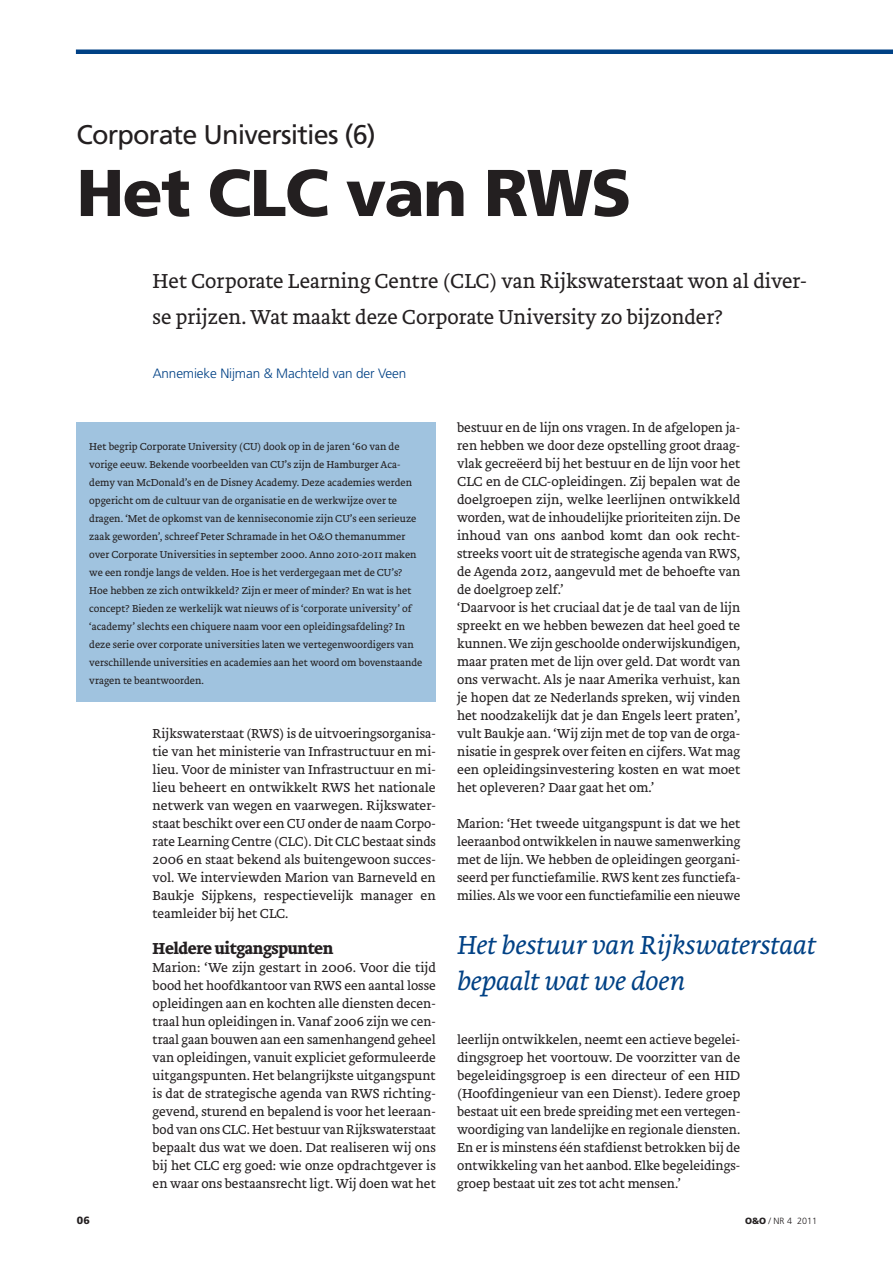
<style>
.page{position:relative;width:893px;height:1263px;background:#fff}
.page>*{position:absolute;margin:0;border:0;box-sizing:border-box;transform-origin:0 0}
.t1{font:900 66px "Frutiger LT Std";letter-spacing:-.025em;color:#231f20}
.t2{font:italic 300 27px/36px "Brioni Text Std";color:#004185}
.t3{font:27px "Frutiger LT Std";letter-spacing:-.03em;color:#231f20}
.t4{font:300 21px/36px "Brioni Text Std";color:#231f20}
.t5{font:700 16.5px "Brioni Text Std";letter-spacing:-.025em;color:#231f20}
.t6{font:300 13.5px/18px "Brioni Text Std";color:#231f20;text-align:justify}
.t7{font:300 13.5px "Frutiger LT Std";letter-spacing:-.01em;color:#004185}
.t8{font:300 10.5px/18px "Brioni Text Std";color:#231f20}
.t9{font:900 10.5px "Frutiger LT Std";color:#231f20}
.t10{font:300 9px "Frutiger LT Std";color:#231f20}
.s1{font-weight:900}
</style>
<div class="page">
<div style="left:76px;top:49px;width:817px;height:5px;background:#004185"></div>
<div style="left:77px;top:422px;width:359px;height:280px;background:#a0c3df"></div>
<h2 class="t3" style="left:77px;top:122px;width:301px">Corporate Universities (6)</h2>
<h1 class="t1" style="left:77px;top:161px;width:556px">Het CLC van RWS</h1>
<h3 class="t4" style="left:153px;top:265px;width:656px">Het Corporate Learning Centre (CLC) van Rijkswaterstaat won al diver&shy;se prijzen. Wat maakt deze Corporate University zo bijzonder?</h3>
<p class="t7" style="left:153px;top:367px;width:255px">Annemieke Nijman &amp; Machteld van der Veen</p>
<p class="t8" style="left:89px;top:439px;width:335px">Het begrip Corporate University (CU) dook op in de jaren ‘60 van de vorige eeuw. Bekende voorbeelden van CU’s zijn de Hamburger Aca&shy;demy van McDonald’s en de Disney Academy. Deze academies werden opgericht om de cultuur van de organisatie en de werkwijze over te dragen. ‘Met de opkomst van de kenniseconomie zijn CU’s een serieuze zaak geworden’, schreef Peter Schramade in het O&amp;O themanummer over Corporate Universities in september 2000. Anno 2010-2011 maken we een rondje langs de velden. Hoe is het verdergegaan met de CU’s?<br>Hoe hebben ze zich ontwikkeld? Zijn er meer of minder? En wat is het concept? Bieden ze werkelijk wat nieuws of is ‘corporate university’ of ‘academy’ slechts een chiquere naam voor een opleidingsafdeling? In deze serie over corporate universities laten we vertegenwoordigers van verschillende universities en academies aan het woord om bovenstaande vragen te beantwoorden.</p>
<p class="t6" style="left:153px;top:726px;width:285px">Rijkswaterstaat (RWS) is de uitvoeringsorganisa&shy;tie van het ministerie van Infrastructuur en mi&shy;lieu. Voor de minister van Infrastructuur en mi&shy;lieu beheert en ontwikkelt RWS het nationale netwerk van wegen en vaarwegen. Rijkswater&shy;staat beschikt over een CU onder de naam Corpo&shy;rate Learning Centre (CLC). Dit CLC bestaat sinds 2006 en staat bekend als buitengewoon succes&shy;vol. We interviewden Marion van Barneveld en Baukje Sijpkens, respectievelijk manager en teamleider bij het CLC.</p>
<p class="t5" style="left:153px;top:941px;width:182px">Heldere uitgangspunten</p>
<p class="t6" style="left:153px;top:960px;width:285px">Marion: ‘We zijn gestart in 2006. Voor die tijd bood het hoofdkantoor van RWS een aantal losse opleidingen aan en kochten alle diensten decen&shy;traal hun opleidingen in. Vanaf 2006 zijn we cen&shy;traal gaan bouwen aan een samenhangend geheel van opleidingen, vanuit expliciet geformuleerde uitgangspunten. Het belangrijkste uitgangspunt is dat de strategische agenda van RWS richting&shy;gevend, sturend en bepalend is voor het leeraan&shy;bod van ons CLC. Het bestuur van Rijkswaterstaat bepaalt dus wat we doen. Dat realiseren wij ons bij het CLC erg goed: wie onze opdrachtgever is en waar ons bestaansrecht ligt. Wij doen wat het</p>
<p class="t6" style="left:457px;top:420px;width:285px;text-align:left">bestuur en de lijn ons vragen. In de afgelopen ja&shy;ren hebben we door deze opstelling groot draag&shy;vlak gecreëerd bij het bestuur en de lijn voor het CLC en de CLC-opleidingen. Zij bepalen wat de doelgroepen zijn, welke leerlijnen ontwikkeld worden, wat de inhoudelijke prioriteiten zijn. De inhoud van ons aanbod komt dan ook recht&shy;streeks voort uit de strategische agenda van RWS, de Agenda 2012, aangevuld met de behoefte van de doelgroep zelf.’<br>‘Daarvoor is het cruciaal dat je de taal van de lijn spreekt en we hebben bewezen dat heel goed te kunnen. We zijn geschoolde onderwijskundigen, maar praten met de lijn over geld. Dat wordt van ons verwacht. Als je naar Amerika verhuist, kan je hopen dat ze Nederlands spreken, wij vinden het noodzakelijk dat je dan Engels leert praten’, vult Baukje aan. ‘Wij zijn met de top van de orga&shy;nisatie in gesprek over feiten en cijfers. Wat mag een opleidingsinvestering kosten en wat moet het opleveren? Daar gaat het om.’</p>
<p class="t6" style="left:457px;top:816px;width:285px">Marion: ‘Het tweede uitgangspunt is dat we het leeraanbod ontwikkelen in nauwe samenwerking met de lijn. We hebben de opleidingen georgani&shy;seerd per functiefamilie. RWS kent zes functiefa&shy;milies. Als we voor een functiefamilie een nieuwe</p>
<h2 class="t2" style="left:457px;top:930px;width:360px">Het bestuur van Rijkswaterstaat bepaalt wat we doen</h2>
<p class="t6" style="left:457px;top:1032px;width:285px">leerlijn ontwikkelen, neemt een actieve begelei&shy;dingsgroep het voortouw. De voorzitter van de begeleidingsgroep is een directeur of een HID (Hoofdingenieur van een Dienst). Iedere groep bestaat uit een brede spreiding met een vertegen&shy;woordiging van landelijke en regionale diensten.<br>En er is minstens één stafdienst betrokken bij de ontwikkeling van het aanbod. Elke begeleidings&shy;groep bestaat uit zes tot acht mensen.’</p>
<p class="t9" style="left:77px;top:1215px;width:14px">60 6</p>
<p class="t10" style="left:745px;top:1217px;width:74px"><span class="s1">O&amp;O</span> / NR 4 2011</p>
</div>
